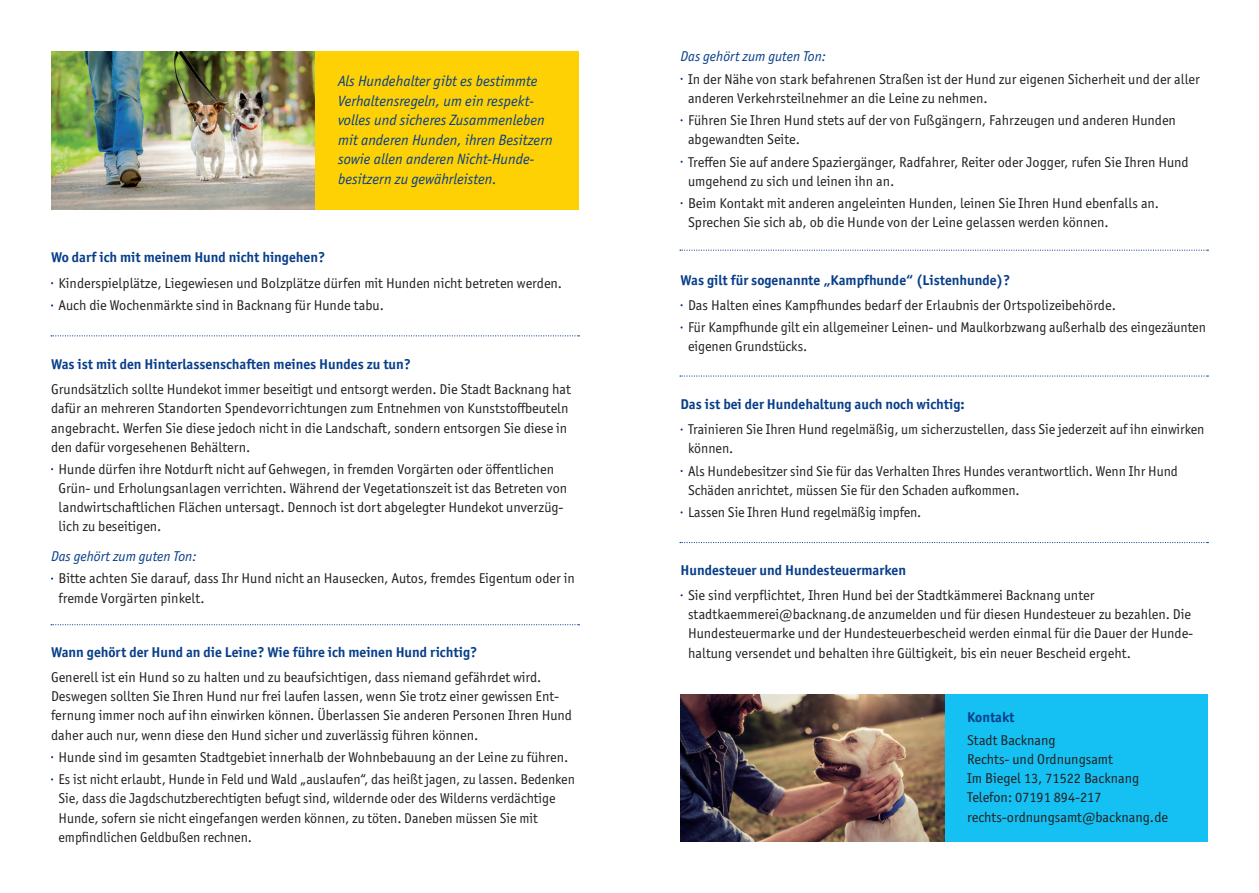
<style>
.page{position:relative;width:1259px;height:893px;background:#fff}
.page>*{position:absolute;margin:0;border:0;box-sizing:border-box;transform-origin:0 0}
.t1{font:italic 15px/19.5px "Officina Sans ITC Pro";color:#083e89}
.t2{font:14.25px/19px "Officina Sans ITC Pro";color:#231f20}
.t3{font:700 14.25px "Officina Sans ITC Pro";color:#083e89}
.t4{font:italic 14.25px "Officina Sans ITC Pro";color:#083e89}
</style>
<div class="page">
<div style="left:935px;top:694px;width:273px;height:148px;background:#15c0f2"></div>
<img style="left:680px;top:694px;width:264px;height:148px">
<div style="left:306px;top:51px;width:272px;height:159px;background:#fed105"></div>
<img style="left:51px;top:51px;width:264px;height:159px">
<svg style="left:51px;top:335px;width:528px;height:1px"></svg>
<svg style="left:680px;top:250px;width:528px;height:1px"></svg>
<svg style="left:680px;top:542px;width:528px;height:1px"></svg>
<svg style="left:680px;top:375px;width:528px;height:2px"></svg>
<svg style="left:51px;top:624px;width:528px;height:1px"></svg>
<p class="t1" style="left:338px;top:72px;width:216px">Als Hundehalter gibt es bestimmte Verhaltensregeln, um ein respekt&shy;volles und sicheres Zusammenleben mit anderen Hunden, ihren Besitzern sowie allen anderen Nicht-Hunde&shy;besitzern zu gewährleisten.</p>
<p class="t3" style="left:51px;top:249px;width:276px">Wo darf ich mit meinem Hund nicht hingehen?</p>
<p class="t2" style="left:59px;top:272px;width:505px;line-height:22.4px">Kinderspielplätze, Liegewiesen und Bolzplätze dürfen mit Hunden nicht betreten werden.<br>Auch die Wochenmärkte sind in Backnang für Hunde tabu.</p>
<p class="t3" style="left:51px;top:355px;width:361px">Was ist mit den Hinterlassenschaften meines Hundes zu tun?</p>
<p class="t2" style="left:51px;top:380px;width:521px">Grundsätzlich sollte Hundekot immer beseitigt und entsorgt werden. Die Stadt Backnang hat dafür an mehreren Standorten Spendevorrichtungen zum Entnehmen von Kunststoffbeuteln angebracht. Werfen Sie diese jedoch nicht in die Landschaft, sondern entsorgen Sie diese in den dafür vorgesehenen Behältern.</p>
<p class="t2" style="left:59px;top:460px;width:510px">Hunde dürfen ihre Notdurft nicht auf Gehwegen, in fremden Vorgärten oder öffentlichen Grün- und Erholungsanlagen verrichten. Während der Vegetationszeit ist das Betreten von landwirtschaftlichen Flächen untersagt. Dennoch ist dort abgelegter Hundekot unverzüg&shy;lich zu beseitigen.</p>
<p class="t4" style="left:51px;top:548px;width:147px">Das gehört zum guten Ton:</p>
<p class="t2" style="left:59px;top:569px;width:518px">Bitte achten Sie darauf, dass Ihr Hund nicht an Hausecken, Autos, fremdes Eigentum oder in fremde Vorgärten pinkelt.</p>
<p class="t3" style="left:51px;top:643px;width:428px">Wann gehört der Hund an die Leine? Wie führe ich meinen Hund richtig?</p>
<p class="t2" style="left:51px;top:668px;width:522px">Generell ist ein Hund so zu halten und zu beaufsichtigen, dass niemand gefährdet wird.<br>Deswegen sollten Sie Ihren Hund nur frei laufen lassen, wenn Sie trotz einer gewissen Ent&shy;fernung immer noch auf ihn einwirken können. Überlassen Sie anderen Personen Ihren Hund daher auch nur, wenn diese den Hund sicher und zuverlässig führen können.</p>
<p class="t2" style="left:59px;top:746px;width:518px;line-height:22.4px">Hunde sind im gesamten Stadtgebiet innerhalb der Wohnbebauung an der Leine zu führen.<br>Es ist nicht erlaubt, Hunde in Feld und Wald „auslaufen“, das heißt jagen, zu lassen. Bedenken</p>
<p class="t2" style="left:59px;top:789px;width:498px">Sie, dass die Jagdschutzberechtigten befugt sind, wildernde oder des Wilderns verdächtige<br>Hunde, sofern sie nicht eingefangen werden können, zu töten. Daneben müssen Sie mit empfindlichen Geldbußen rechnen.</p>
<p class="t4" style="left:680px;top:48px;width:147px">Das gehört zum guten Ton:</p>
<p class="t2" style="left:688px;top:69px;width:513px">In der Nähe von stark befahrenen Straßen ist der Hund zur eigenen Sicherheit und der aller anderen Verkehrsteilnehmer an die Leine zu nehmen.</p>
<p class="t2" style="left:688px;top:111px;width:489px">Führen Sie Ihren Hund stets auf der von Fußgängern, Fahrzeugen und anderen Hunden abgewandten Seite.</p>
<p class="t2" style="left:688px;top:152px;width:502px">Treffen Sie auf andere Spaziergänger, Radfahrer, Reiter oder Jogger, rufen Sie Ihren Hund umgehend zu sich und leinen ihn an.</p>
<p class="t2" style="left:688px;top:194px;width:472px">Beim Kontakt mit anderen angeleinten Hunden, leinen Sie Ihren Hund ebenfalls an.<br>Sprechen Sie sich ab, ob die Hunde von der Leine gelassen werden können.</p>
<p class="t3" style="left:680px;top:271px;width:331px">Was gilt für sogenannte „Kampfhunde“ (Listenhunde)?</p>
<p class="t2" style="left:688px;top:294px;width:519px;line-height:22.4px">Das Halten eines Kampfhundes bedarf der Erlaubnis der Ortspolizeibehörde.<br>Für Kampfhunde gilt ein allgemeiner Leinen- und Maulkorbzwang außerhalb des eingezäunten</p>
<p class="t2" style="left:688px;top:337px;width:121px">eigenen Grundstücks.</p>
<p class="t3" style="left:680px;top:395px;width:286px">Das ist bei der Hundehaltung auch noch wichtig:</p>
<p class="t2" style="left:688px;top:420px;width:518px">Trainieren Sie Ihren Hund regelmäßig, um sicherzustellen, dass Sie jederzeit auf ihn einwirken können.</p>
<p class="t2" style="left:688px;top:461px;width:491px">Als Hundebesitzer sind Sie für das Verhalten Ihres Hundes verantwortlich. Wenn Ihr Hund<br>Schäden anrichtet, müssen Sie für den Schaden aufkommen.</p>
<p class="t2" style="left:688px;top:503px;width:235px">Lassen Sie Ihren Hund regelmäßig impfen.</p>
<p class="t3" style="left:680px;top:561px;width:227px">Hundesteuer und Hundesteuermarken</p>
<p class="t2" style="left:688px;top:586px;width:507px">Sie sind verpflichtet, Ihren Hund bei der Stadtkämmerei Backnang unter stadtkaemmerei@backnang.de anzumelden und für diesen Hundesteuer zu bezahlen. Die Hundesteuermarke und der Hundesteuerbescheid werden einmal für die Dauer der Hunde&shy;haltung versendet und behalten ihre Gültigkeit, bis ein neuer Bescheid ergeht.</p>
<p class="t3" style="left:967px;top:708px;width:49px">Kontakt</p>
<p class="t2" style="left:967px;top:731px;width:202px">Stadt Backnang<br>Rechts- und Ordnungsamt<br>Im Biegel 13, 71522 Backnang<br>Telefon: 07191 894-217 rechts-ordnungsamt@backnang.de</p>
</div>
